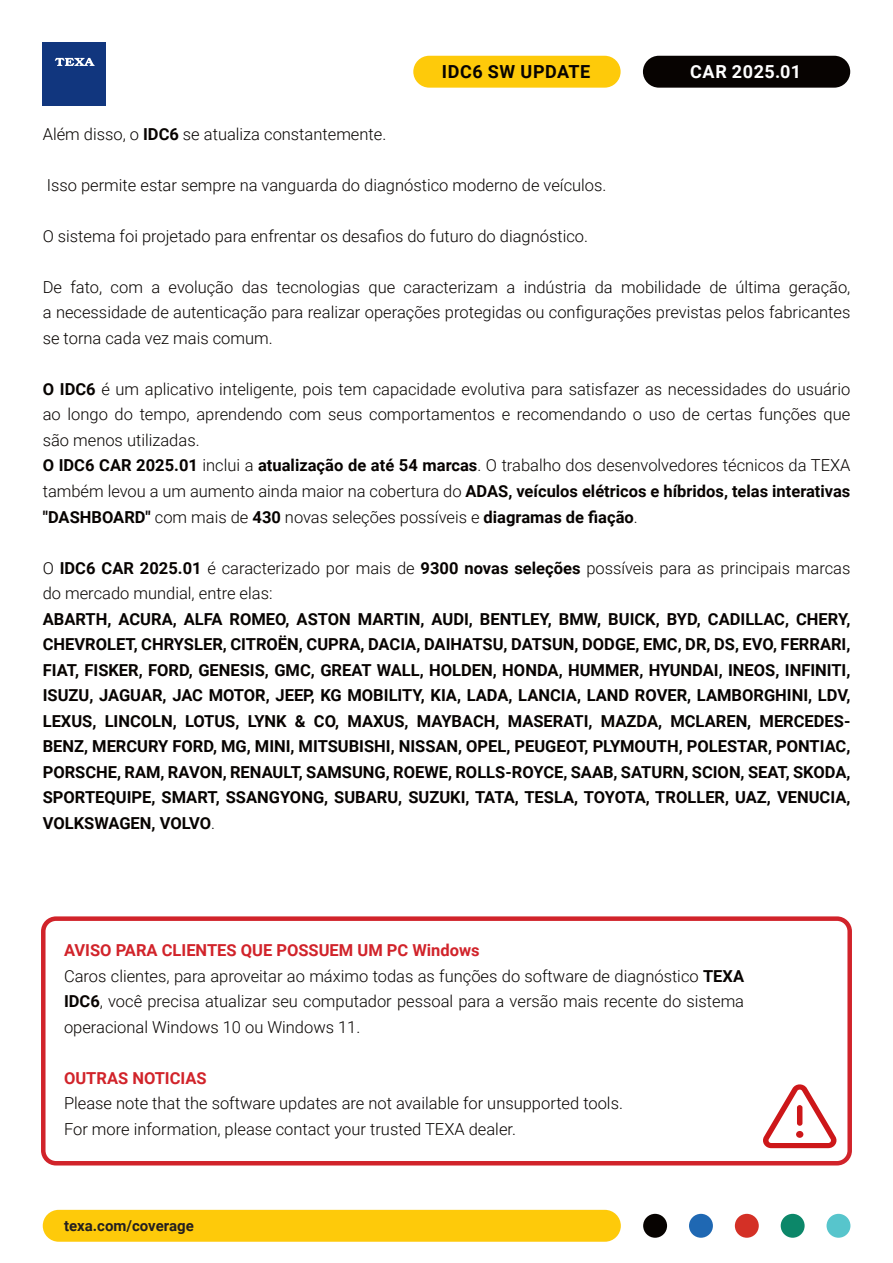
<style>
.page{position:relative;width:893px;height:1263px;background:#fff}
.page>*{position:absolute;margin:0;border:0;box-sizing:border-box;transform-origin:0 0}
.t1{font:700 18px "Roboto";letter-spacing:.035em;color:#070301}
.t2{font:700 18px "Roboto";letter-spacing:.03em;color:#fff}
.Testo{font:300 16.5px/25.5px "Roboto";color:#070301;text-align:justify}
.Testo-2{font:700 16.5px/25.5px "Roboto";color:#070301;text-align:justify}
.Testo_BOLD{font:700 16.5px "Roboto";color:#d1232a}
.t3{font:700 15px "Roboto";color:#231f20}
.s1{font-weight:700}
.s2{font-weight:300}
</style>
<div class="page">
<div style="left:43px;top:1210px;width:578px;height:32px;background:#feca0a;border-radius:16px"></div>
<div style="left:643px;top:1214px;width:24px;height:24px;background:#070301;border-radius:50%"></div>
<div style="left:689px;top:1214px;width:24px;height:24px;background:#1f68b3;border-radius:50%"></div>
<div style="left:735px;top:1214px;width:24px;height:24px;background:#d43026;border-radius:50%"></div>
<div style="left:781px;top:1214px;width:24px;height:24px;background:#0c8769;border-radius:50%"></div>
<div style="left:826px;top:1214px;width:24px;height:24px;background:#57c5cc;border-radius:50%"></div>
<div style="left:43px;top:42px;width:63px;height:64px;background:#11367e"></div>
<svg style="left:55px;top:58px;width:40px;height:8px"></svg>
<div style="left:643px;top:56px;width:207px;height:32px;background:#070301;border-radius:16px"></div>
<div style="left:413px;top:56px;width:208px;height:32px;background:#feca0a;border-radius:16px"></div>
<div style="left:41px;top:916px;width:811px;height:249px;border:4px solid #d1232a;border-radius:13px"></div>
<svg style="left:763px;top:1084px;width:74px;height:64px"></svg>
<p class="t1" style="left:442px;top:59px;width:150px">IDC6 SW UPDATE</p>
<p class="t2" style="left:690px;top:59px;width:112px">CAR 2025.01</p>
<p class="Testo" style="left:43px;top:121px;width:345px">Além disso, o <span class="s1">IDC6</span> se atualiza constantemente.</p>
<p class="Testo" style="left:47px;top:172px;width:561px">Isso permite estar sempre na vanguarda do diagnóstico moderno de veículos.</p>
<p class="Testo" style="left:43px;top:223px;width:547px">O sistema foi projetado para enfrentar os desafios do futuro do diagnóstico.</p>
<p class="Testo" style="left:43px;top:274px;width:809px">De fato, com a evolução das tecnologias que caracterizam a indústria da mobilidade de última geração, a necessidade de autenticação para realizar operações protegidas ou configurações previstas pelos fabricantes se torna cada vez mais comum.</p>
<p class="Testo" style="left:43px;top:376px;width:809px"><span class="s1">O IDC6</span> é um aplicativo inteligente, pois tem capacidade evolutiva para satisfazer as necessidades do usuário ao longo do tempo, aprendendo com seus comportamentos e recomendando o uso de certas funções que são menos utilizadas.</p>
<p class="Testo" style="left:43px;top:452px;width:809px"><span class="s1">O IDC6 CAR 2025.01</span> inclui a <span class="s1">atualização de até 54 marcas</span>. O trabalho dos desenvolvedores técnicos da TEXA também levou a um aumento ainda maior na cobertura do <span class="s1">ADAS, veículos elétricos e híbridos, telas interativas "DASHBOARD"</span> com mais de <span class="s1">430</span> novas seleções possíveis e <span class="s1">diagramas de fiação</span>.</p>
<p class="Testo" style="left:43px;top:554px;width:809px">O <span class="s1">IDC6 CAR 2025.01</span> é caracterizado por mais de <span class="s1">9300 novas seleções</span> possíveis para as principais marcas do mercado mundial, entre elas:</p>
<p class="Testo-2" style="left:43px;top:605px;width:809px">ABARTH, ACURA, ALFA ROMEO, ASTON MARTIN, AUDI, BENTLEY, BMW, BUICK, BYD, CADILLAC, CHERY, CHEVROLET, CHRYSLER, CITROËN, CUPRA, DACIA, DAIHATSU, DATSUN, DODGE, EMC, DR, DS, EVO, FERRARI, FIAT, FISKER, FORD, GENESIS, GMC, GREAT WALL, HOLDEN, HONDA, HUMMER, HYUNDAI, INEOS, INFINITI, ISUZU, JAGUAR, JAC MOTOR, JEEP, KG MOBILITY, KIA, LADA, LANCIA, LAND ROVER, LAMBORGHINI, LDV, LEXUS, LINCOLN, LOTUS, LYNK &amp; CO, MAXUS, MAYBACH, MASERATI, MAZDA, MCLAREN, MERCEDES-BENZ, MERCURY FORD, MG, MINI, MITSUBISHI, NISSAN, OPEL, PEUGEOT, PLYMOUTH, POLESTAR, PONTIAC, PORSCHE, RAM, RAVON, RENAULT, SAMSUNG, ROEWE, ROLLS-ROYCE, SAAB, SATURN, SCION, SEAT, SKODA, SPORTEQUIPE, SMART, SSANGYONG, SUBARU, SUZUKI, TATA, TESLA, TOYOTA, TROLLER, UAZ, VENUCIA, VOLKSWAGEN, VOLVO<span class="s2">.</span></p>
<p class="Testo_BOLD" style="left:64px;top:939px;width:417px">AVISO PARA CLIENTES QUE POSSUEM UM PC Windows</p>
<p class="Testo" style="left:64px;top:962px;width:682px">Caros clientes, para aproveitar ao máximo todas as funções do software de diagnóstico <span class="s1">TEXA IDC6</span>, você precisa atualizar seu computador pessoal para a versão mais recente do sistema operacional Windows 10 ou Windows 11.</p>
<p class="Testo_BOLD" style="left:64px;top:1066px;width:144px">OUTRAS NOTICIAS</p>
<p class="Testo" style="left:64px;top:1090px;width:560px">Please note that the software updates are not available for unsupported tools.</p>
<p class="Testo" style="left:64px;top:1115px;width:453px">For more information, please contact your trusted TEXA dealer.</p>
<p class="t3" style="left:64px;top:1215px;width:131px">texa.com/coverage</p>
</div>
